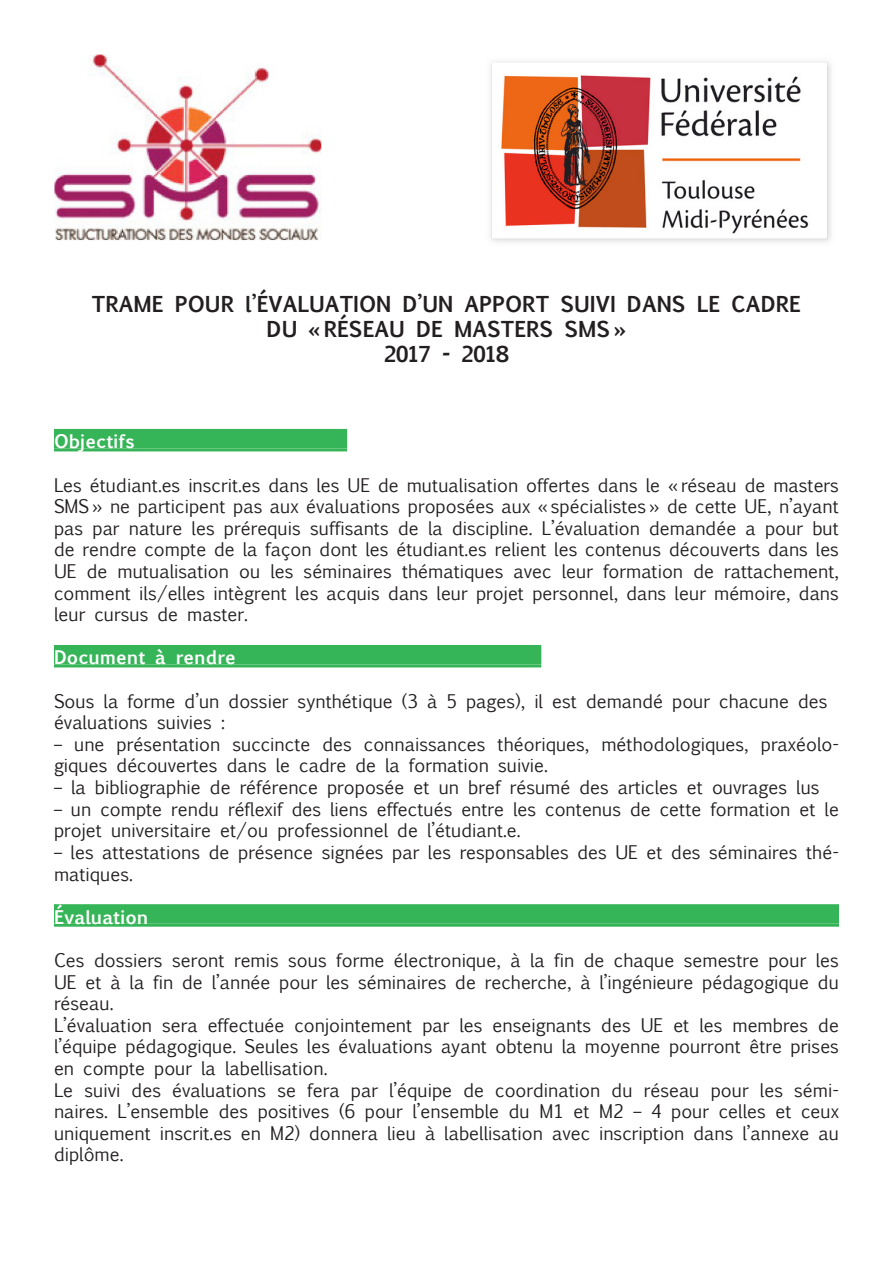
<style>
.page{position:relative;width:893px;height:1263px;background:#fff}
.page>*{position:absolute;margin:0;border:0;box-sizing:border-box;transform-origin:0 0}
.t1{font:700 21px/25.2px "Euphemia UCAS";color:#231f20;text-align:center}
.t2{font:18px/21.6px "Euphemia UCAS";color:#231f20;text-align:justify}
.t3{font:700 18px "Euphemia UCAS";color:#fff}
</style>
<div class="page">
<div style="left:54px;top:429px;width:293px;height:19px;background:#36b558"></div>
<hr style="left:54px;top:448px;width:293px;height:3px;background:#36b558">
<div style="left:54px;top:645px;width:487px;height:19px;background:#36b558"></div>
<hr style="left:54px;top:664px;width:487px;height:3px;background:#36b558">
<div style="left:54px;top:904px;width:785px;height:20px;background:#36b558"></div>
<hr style="left:54px;top:924px;width:785px;height:3px;background:#36b558">
<img style="left:54px;top:54px;width:268px;height:186px">
<img style="left:490px;top:61px;width:341px;height:181px">
<p class="t1" style="left:92px;top:291px;width:711px">TRAME POUR l’ÉVALUATION D’UN APPORT SUIVI DANS LE CADRE<br>DU «RÉSEAU DE MASTERS SMS»</p>
<p class="t1" style="left:384px;top:341px;width:127px">2017 - 2018</p>
<p class="t3" style="left:54px;top:428px;width:82px">Objectifs</p>
<p class="t2" style="left:54px;top:474px;width:786px">Les étudiant.es inscrit.es dans les UE de mutualisation offertes dans le «réseau de masters SMS» ne participent pas aux évaluations proposées aux «spécialistes» de cette UE, n’ayant pas par nature les prérequis suffisants de la discipline. L’évaluation demandée a pour but de rendre compte de la façon dont les étudiant.es relient les contenus découverts dans les UE de mutualisation ou les séminaires thématiques avec leur formation de rattachement, comment ils/elles intègrent les acquis dans leur projet personnel, dans leur mémoire, dans leur cursus de master.</p>
<p class="t3" style="left:54px;top:644px;width:183px">Document à rendre</p>
<p class="t2" style="left:54px;top:690px;width:775px">Sous la forme d’un dossier synthétique (3 à 5 pages), il est demandé pour chacune des évaluations suivies :</p>
<p class="t2" style="left:54px;top:733px;width:786px">– une présentation succincte des connaissances théoriques, méthodologiques, praxéolo&shy;giques découvertes dans le cadre de la formation suivie.</p>
<p class="t2" style="left:54px;top:776px;width:767px">– la bibliographie de référence proposée et un bref résumé des articles et ouvrages lus</p>
<p class="t2" style="left:54px;top:798px;width:786px">– un compte rendu réflexif des liens effectués entre les contenus de cette formation et le projet universitaire et/ou professionnel de l’étudiant.e.</p>
<p class="t2" style="left:54px;top:841px;width:786px">– les attestations de présence signées par les responsables des UE et des séminaires thé&shy;matiques.</p>
<p class="t3" style="left:54px;top:903px;width:96px">Évaluation</p>
<p class="t2" style="left:54px;top:949px;width:786px">Ces dossiers seront remis sous forme électronique, à la fin de chaque semestre pour les UE et à la fin de l’année pour les séminaires de recherche, à l’ingénieure pédagogique du réseau.</p>
<p class="t2" style="left:54px;top:1014px;width:786px">L’évaluation sera effectuée conjointement par les enseignants des UE et les membres de l’équipe pédagogique. Seules les évaluations ayant obtenu la moyenne pourront être prises en compte pour la labellisation.</p>
<p class="t2" style="left:54px;top:1079px;width:786px">Le suivi des évaluations se fera par l’équipe de coordination du réseau pour les sémi&shy;naires. L’ensemble des positives (6 pour l’ensemble du M1 et M2 – 4 pour celles et ceux uniquement inscrit.es en M2) donnera lieu à labellisation avec inscription dans l’annexe au diplôme.</p>
</div>
